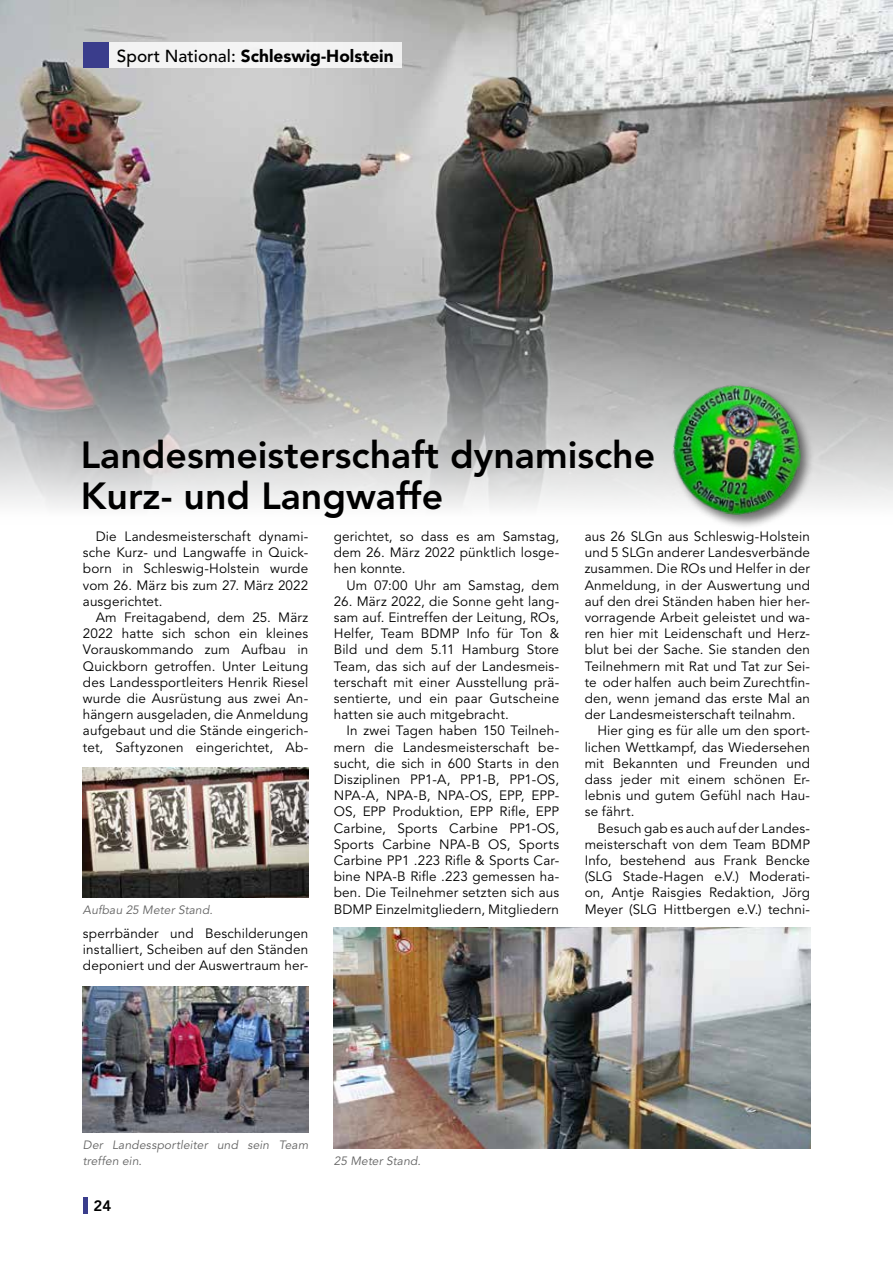
<style>
.page{position:relative;width:893px;height:1263px;background:#fff}
.page>*{position:absolute;margin:0;border:0;box-sizing:border-box;transform-origin:0 0}
.t1{font:800 37.5px/40.5px "Avenir LT Std";color:#000}
.t2{font:900 17.25px "Avenir LT Std";color:#000}
.t3{font:800 15px "Avenir LT Std";color:#000}
.t4{font:13.5px/16.2px "Avenir LT Std";letter-spacing:.01em;color:#000;text-align:justify}
.t5{font:italic 12px/16.2px "Avenir LT Std";letter-spacing:.015em;color:#636363}
.s1{font-weight:500}
</style>
<div class="page">
<hr style="left:83px;top:1197px;width:4px;height:16px;background:#3a3d8c">
<img style="left:0;top:0;width:893px;height:508px">
<div style="left:108px;top:43px;width:294px;height:25px;background:#f3f3f4"></div>
<div style="left:83px;top:43px;width:25px;height:25px;background:#3a3d8c"></div>
<div style="left:671px;top:383px;width:143px;height:146px;background:#000;opacity:.55"></div>
<img style="left:667px;top:379px;width:141px;height:142px">
<img style="left:83px;top:768px;width:225px;height:129px">
<img style="left:83px;top:986px;width:225px;height:146px">
<img style="left:334px;top:928px;width:476px;height:220px">
<p class="t2" style="left:117px;top:45px;width:278px"><span class="s1">Sport National:</span> Schleswig-Holstein</p>
<h1 class="t1" style="left:81px;top:435px;width:576px">Landesmeisterschaft dynamische<br>Kurz- und Langwaffe</h1>
<p class="t4" style="left:83px;top:528px;width:227px;text-indent:13px">Die Landesmeisterschaft dynami&shy;sche Kurz- und Langwaffe in Quick&shy;born in Schleswig-Holstein wurde vom 26. März bis zum 27. März 2022 ausgerichtet.</p>
<p class="t4" style="left:83px;top:609px;width:227px;text-indent:13px">Am Freitagabend, dem 25. März 2022 hatte sich schon ein kleines Vorauskommando zum Aufbau in Quickborn getroffen. Unter Leitung des Landessportleiters Henrik Riesel wurde die Ausrüstung aus zwei An&shy;hängern ausgeladen, die Anmeldung aufgebaut und die Stände eingerich&shy;tet, Saftyzonen eingerichtet, Ab-</p>
<p class="t4" style="left:334px;top:528px;width:227px">gerichtet, so dass es am Samstag, dem 26. März 2022 pünktlich losge&shy;hen konnte.</p>
<p class="t4" style="left:347px;top:577px;width:214px">Um 07:00 Uhr am Samstag, dem</p>
<p class="t4" style="left:334px;top:593px;width:227px">26. März 2022, die Sonne geht lang&shy;sam auf. Eintreffen der Leitung, ROs, Helfer, Team BDMP Info für Ton &amp; Bild und dem 5.11 Hamburg Store Team, das sich auf der Landesmeis&shy;terschaft mit einer Ausstellung prä&shy;sentierte, und ein paar Gutscheine hatten sie auch mitgebracht.</p>
<p class="t4" style="left:334px;top:723px;width:227px;text-indent:13px">In zwei Tagen haben 150 Teilneh&shy;mern die Landesmeisterschaft be&shy;sucht, die sich in 600 Starts in den Disziplinen PP1-A, PP1-B, PP1-OS, NPA-A, NPA-B, NPA-OS, EPP, EPP-OS, EPP Produktion, EPP Rifle, EPP Carbine, Sports Carbine PP1-OS, Sports Carbine NPA-B OS, Sports Carbine PP1 .223 Rifle &amp; Sports Car&shy;bine NPA-B Rifle .223 gemessen ha&shy;ben. Die Teilnehmer setzten sich aus BDMP Einzelmitgliedern, Mitgliedern</p>
<p class="t4" style="left:585px;top:528px;width:227px">aus 26 SLGn aus Schleswig-Holstein und 5 SLGn anderer Landesverbände zusammen. Die ROs und Helfer in der Anmeldung, in der Auswertung und auf den drei Ständen haben hier her&shy;vorragende Arbeit geleistet und wa&shy;ren hier mit Leidenschaft und Herz&shy;blut bei der Sache. Sie standen den Teilnehmern mit Rat und Tat zur Sei&shy;te oder halfen auch beim Zurechtfin&shy;den, wenn jemand das erste Mal an der Landesmeisterschaft teilnahm.</p>
<p class="t4" style="left:585px;top:723px;width:227px;text-indent:13px">Hier ging es für alle um den sport&shy;lichen Wettkampf, das Wiedersehen mit Bekannten und Freunden und dass jeder mit einem schönen Er&shy;lebnis und gutem Gefühl nach Hau&shy;se fährt.</p>
<p class="t4" style="left:585px;top:820px;width:227px;text-indent:13px">Besuch gab es auch auf der Landes&shy;meisterschaft von dem Team BDMP Info, bestehend aus Frank Bencke (SLG Stade-Hagen e.V.) Moderati&shy;on, Antje Raisgies Redaktion, Jörg Meyer (SLG Hittbergen e.V.) techni-</p>
<p class="t5" style="left:83px;top:902px;width:131px">Aufbau 25 Meter Stand.</p>
<p class="t4" style="left:83px;top:925px;width:227px">sperrbänder und Beschilderungen installiert, Scheiben auf den Ständen deponiert und der Auswertraum her-</p>
<p class="t5" style="left:83px;top:1137px;width:227px">Der Landessportleiter und sein Team treffen ein.</p>
<p class="t3" style="left:94px;top:1197px;width:19px">24</p>
<p class="t5" style="left:334px;top:1153px;width:89px">25 Meter Stand.</p>
</div>
